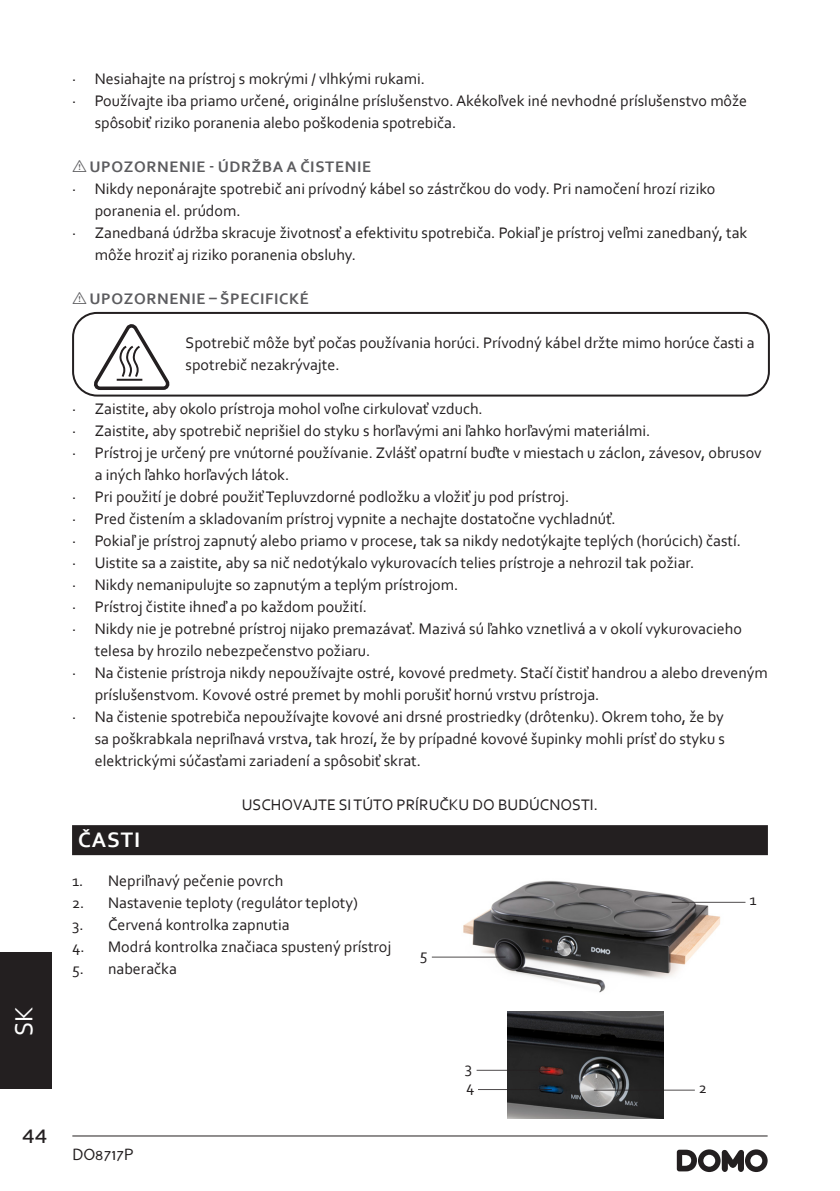
<style>
.page{position:relative;width:840px;height:1191px;background:#fff}
.page>*{position:absolute;margin:0;border:0;box-sizing:border-box;transform-origin:0 0}
.t1{font:26px "Corbel";color:#fff}
.t2{font:24px "Perspective Sans";color:#231f20}
.TITEL_NIVEAU_1{font:700 22px "Corbel";letter-spacing:.04em;color:#fff}
.TEKST{font:16px/22px "Corbel";color:#231f20}
.t3{font:700 16px "Corbel";letter-spacing:.04em;color:#5c5c5f}
.t4{font:16px "Perspective Sans";color:#231f20}
.s1{font-family:"tables";font-weight:400}
</style>
<div class="page">
<hr style="left:72px;top:1135px;width:695px;height:1px;background:#231f20">
<svg style="left:676px;top:1149px;width:91px;height:23px"></svg>
<div style="left:0;top:952px;width:51px;height:137px;background:#231f20"></div>
<div style="left:72px;top:825px;width:695px;height:30px;background:#231f20"></div>
<div style="left:72px;top:312px;width:697px;height:84px;border:2px solid #231f20;border-radius:24px"></div>
<svg style="left:94px;top:324px;width:75px;height:66px"></svg>
<img style="left:454px;top:880px;width:273px;height:113px">
<img style="left:507px;top:1011px;width:156px;height:108px">
<hr style="left:671px;top:901px;width:74px;height:1px;background:#231f20">
<hr style="left:593px;top:1089px;width:101px;height:1px;background:#231f20">
<hr style="left:476px;top:1069px;width:74px;height:1px;background:#231f20">
<hr style="left:477px;top:1089px;width:74px;height:1px;background:#231f20">
<hr style="left:431px;top:956px;width:74px;height:1px;background:#231f20">
<h1 class="t1" style="left:8px;top:1036px;width:32px;rotate:-90deg">SK</h1>
<h2 class="t2" style="left:22px;top:1120px;width:26px">44</h2>
<p class="TEKST" style="left:72px;top:67px;width:354px">· Nesiahajte na prístroj s mokrými / vlhkými rukami.</p>
<p class="TEKST" style="left:95px;top:89px;width:653px;text-indent:-23px">· Používajte iba priamo určené, originálne príslušenstvo. Akékoľvek iné nevhodné príslušenstvo môže spôsobiť riziko poranenia alebo poškodenia spotrebiča.</p>
<p class="t3" style="left:72px;top:157px;width:300px"><span class="s1">I</span> UPOZORNENIE - ÚDRŽBA A ČISTENIE</p>
<p class="TEKST" style="left:95px;top:177px;width:622px;text-indent:-23px">· Nikdy neponárajte spotrebič ani prívodný kábel so zástrčkou do vody. Pri namočení hrozí riziko poranenia el. prúdom.</p>
<p class="TEKST" style="left:95px;top:221px;width:653px;text-indent:-23px">· Zanedbaná údržba skracuje životnosť a efektivitu spotrebiča. Pokiaľ je prístroj veľmi zanedbaný, tak môže hroziť aj riziko poranenia obsluhy.</p>
<p class="t3" style="left:72px;top:289px;width:238px"><span class="s1">I</span> UPOZORNENIE – ŠPECIFICKÉ</p>
<p class="TEKST" style="left:185px;top:331px;width:570px">Spotrebič môže byť počas používania horúci. Prívodný kábel držte mimo horúce časti a spotrebič nezakrývajte.</p>
<p class="TEKST" style="left:72px;top:397px;width:412px">· Zaistite, aby okolo prístroja mohol voľne cirkulovať vzduch.</p>
<p class="TEKST" style="left:72px;top:419px;width:579px">· Zaistite, aby spotrebič neprišiel do styku s horľavými ani ľahko horľavými materiálmi.</p>
<p class="TEKST" style="left:95px;top:441px;width:668px;text-indent:-23px">· Prístroj je určený pre vnútorné používanie. Zvlášť opatrní buďte v miestach u záclon, závesov, obrusov a iných ľahko horľavých látok.</p>
<p class="TEKST" style="left:72px;top:485px;width:498px">· Pri použití je dobré použiť Tepluvzdorné podložku a vložiť ju pod prístroj.</p>
<p class="TEKST" style="left:72px;top:507px;width:545px">· Pred čistením a skladovaním prístroj vypnite a nechajte dostatočne vychladnúť.</p>
<p class="TEKST" style="left:72px;top:529px;width:670px">· Pokiaľ je prístroj zapnutý alebo priamo v procese, tak sa nikdy nedotýkajte teplých (horúcich) častí.</p>
<p class="TEKST" style="left:72px;top:551px;width:623px">· Uistite sa a zaistite, aby sa nič nedotýkalo vykurovacích telies prístroje a nehrozil tak požiar.</p>
<p class="TEKST" style="left:72px;top:573px;width:387px">· Nikdy nemanipulujte so zapnutým a teplým prístrojom.</p>
<p class="TEKST" style="left:72px;top:595px;width:296px">· Prístroj čistite ihneď a po každom použití.</p>
<p class="TEKST" style="left:95px;top:617px;width:648px;text-indent:-23px">· Nikdy nie je potrebné prístroj nijako premazávať. Mazivá sú ľahko vznetlivá a v okolí vykurovacieho telesa by hrozilo nebezpečenstvo požiaru.</p>
<p class="TEKST" style="left:95px;top:661px;width:674px;text-indent:-23px">· Na čistenie prístroja nikdy nepoužívajte ostré, kovové predmety. Stačí čistiť handrou a alebo dreveným príslušenstvom. Kovové ostré premet by mohli porušiť hornú vrstvu prístroja.</p>
<p class="TEKST" style="left:95px;top:705px;width:631px;text-align:justify;text-indent:-23px">· Na čistenie spotrebiča nepoužívajte kovové ani drsné prostriedky (drôtenku). Okrem toho, že by sa poškrabkala nepriľnavá vrstva, tak hrozí, že by prípadné kovové šupinky mohli prísť do styku s elektrickými súčasťami zariadení a spôsobiť skrat.</p>
<p class="TEKST" style="left:242px;top:793px;width:357px">USCHOVAJTE SI TÚTO PRÍRUČKU DO BUDÚCNOSTI.</p>
<p class="TITEL_NIVEAU_1" style="left:78px;top:826px;width:64px">ČASTI</p>
<p class="TEKST" style="left:72px;top:869px;width:212px">1. Nepriľnavý pečenie povrch</p>
<p class="TEKST" style="left:72px;top:891px;width:287px">2. Nastavenie teploty (regulátor teploty)</p>
<p class="TEKST" style="left:72px;top:913px;width:219px">3. Červená kontrolka zapnutia</p>
<p class="TEKST" style="left:72px;top:935px;width:320px">4. Modrá kontrolka značiaca spustený prístroj</p>
<p class="TEKST" style="left:72px;top:957px;width:106px">5. naberačka</p>
<p class="TEKST" style="left:749px;top:888px;width:9px">1</p>
<p class="TEKST" style="left:420px;top:943px;width:9px">5</p>
<p class="t4" style="left:72px;top:1145px;width:63px">DO8717P</p>
<p class="TEKST" style="left:464px;top:1056px;width:9px">3</p>
<p class="TEKST" style="left:466px;top:1075px;width:10px">4</p>
<p class="TEKST" style="left:698px;top:1076px;width:10px">2</p>
</div>
